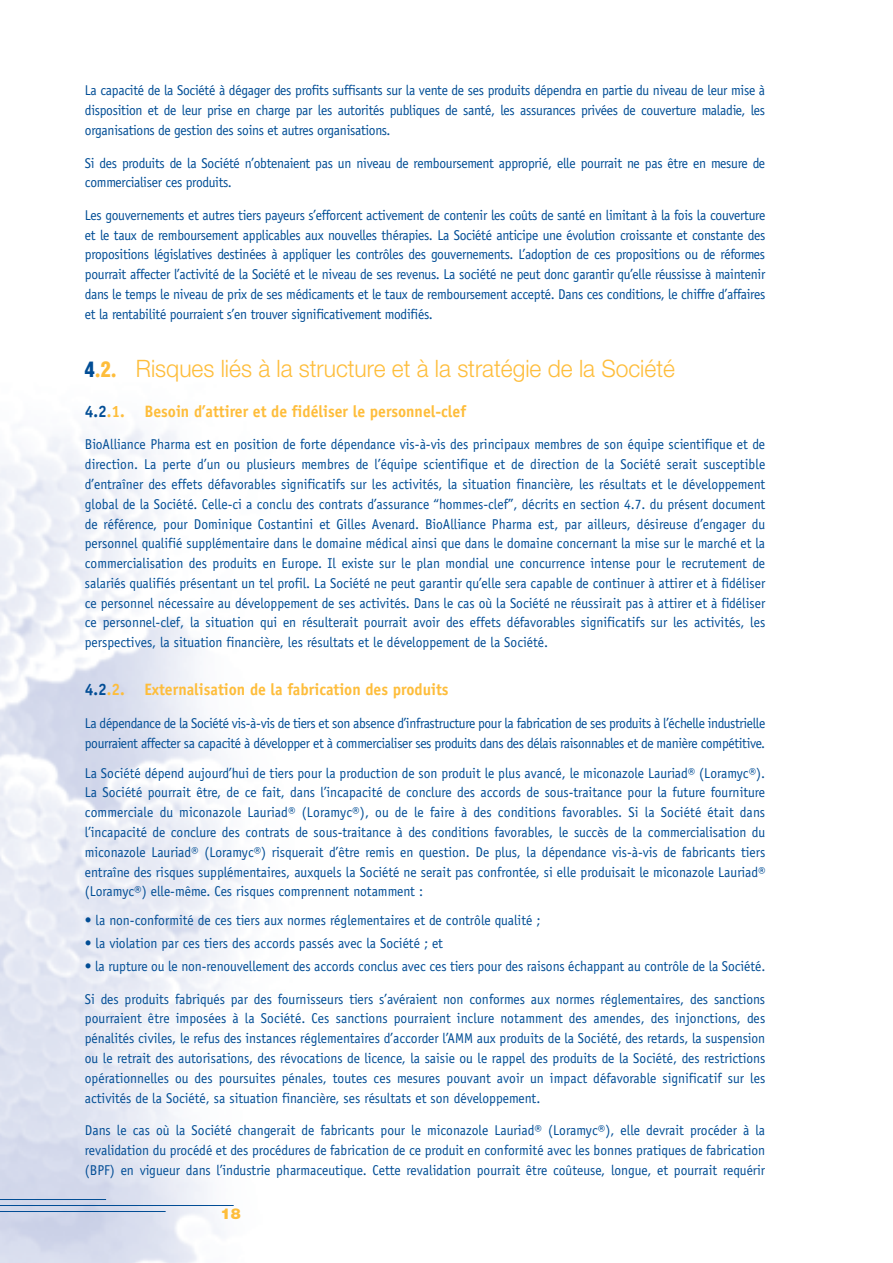
<style>
.page{position:relative;width:893px;height:1263px;background:#fff}
.page>*{position:absolute;margin:0;border:0;box-sizing:border-box;transform-origin:0 0}
.t1{font:300 24px "Helvetica Neue";color:#febd3b;scale:.95 1}
.t2{font:700 16.5px "Officina Sans";color:#febd3b;scale:.95 1}
.t3{font:900 15px "Helvetica Neue";color:#febd3b}
.t4{font:14.25px/19.8px "Officina Sans";letter-spacing:-.02em;color:#014d95;text-align:justify;scale:.95 1}
.t5{font:14.25px "Officina Sans";color:#014d95;scale:.95 1}
.s1{font-family:"Helvetica";font-weight:900;font-stretch:condensed;font-size:21px;color:#014d95}
.s2{font-family:"Officina Sans";font-weight:700;font-size:21px}
.s3{font-family:"Helvetica";font-weight:900;font-stretch:condensed;font-size:21px}
.s4{color:#014d95}
</style>
<div class="page">
<hr style="left:0;top:1205px;width:234px;height:1px;background:#014d95">
<hr style="left:0;top:1199px;width:106px;height:1px;background:#014d95">
<hr style="left:0;top:1211px;width:166px;height:1px;background:#014d95">
<p class="t4" style="left:85px;top:82px;width:718px">La capacité de la Société à dégager des profits suffisants sur la vente de ses produits dépendra en partie du niveau de leur mise à disposition et de leur prise en charge par les autorités publiques de santé, les assurances privées de couverture maladie, les organisations de gestion des soins et autres organisations.</p>
<p class="t4" style="left:85px;top:154px;width:718px">Si des produits de la Société n’obtenaient pas un niveau de remboursement approprié, elle pourrait ne pas être en mesure de commercialiser ces produits.</p>
<p class="t4" style="left:85px;top:206px;width:718px">Les gouvernements et autres tiers payeurs s’efforcent activement de contenir les coûts de santé en limitant à la fois la couverture et le taux de remboursement applicables aux nouvelles thérapies. La Société anticipe une évolution croissante et constante des propositions législatives destinées à appliquer les contrôles des gouvernements. L’adoption de ces propositions ou de réformes pourrait affecter l’activité de la Société et le niveau de ses revenus. La société ne peut donc garantir qu’elle réussisse à maintenir dans le temps le niveau de prix de ses médicaments et le taux de remboursement accepté. Dans ces conditions, le chiffre d’affaires et la rentabilité pourraient s’en trouver significativement modifiés.</p>
<h1 class="t1" style="left:85px;top:360px;width:623px"><span class="s1">4</span><span class="s2">.</span><span class="s3">2</span><span class="s2">.</span> Risques liés à la structure et à la stratégie de la Société</h1>
<p class="t2" style="left:85px;top:405px;width:403px"><span class="s4">4.2</span>.1. Besoin d’attirer et de fidéliser le personnel-clef</p>
<p class="t4" style="left:85px;top:436px;width:718px">BioAlliance Pharma est en position de forte dépendance vis-à-vis des principaux membres de son équipe scientifique et de direction. La perte d’un ou plusieurs membres de l’équipe scientifique et de direction de la Société serait susceptible d’entraîner des effets défavorables significatifs sur les activités, la situation financière, les résultats et le développement global de la Société. Celle-ci a conclu des contrats d’assurance “hommes-clef”, décrits en section 4.7. du présent document de référence, pour Dominique Costantini et Gilles Avenard. BioAlliance Pharma est, par ailleurs, désireuse d’engager du personnel qualifié supplémentaire dans le domaine médical ainsi que dans le domaine concernant la mise sur le marché et la commercialisation des produits en Europe. Il existe sur le plan mondial une concurrence intense pour le recrutement de salariés qualifiés présentant un tel profil. La Société ne peut garantir qu’elle sera capable de continuer à attirer et à fidéliser ce personnel nécessaire au développement de ses activités. Dans le cas où la Société ne réussirait pas à attirer et à fidéliser ce personnel-clef, la situation qui en résulterait pourrait avoir des effets défavorables significatifs sur les activités, les perspectives, la situation financière, les résultats et le développement de la Société.</p>
<p class="t2" style="left:85px;top:683px;width:384px"><span class="s4">4.2</span>.2. Externalisation de la fabrication des produits</p>
<p class="t4" style="left:85px;top:714px;width:718px">La dépendance de la Société vis-à-vis de tiers et son absence d’infrastructure pour la fabrication de ses produits à l’échelle industrielle pourraient affecter sa capacité à développer et à commercialiser ses produits dans des délais raisonnables et de manière compétitive.</p>
<p class="t4" style="left:85px;top:764px;width:718px">La Société dépend aujourd’hui de tiers pour la production de son produit le plus avancé, le miconazole Lauriad® (Loramyc®).<br>La Société pourrait être, de ce fait, dans l’incapacité de conclure des accords de sous-traitance pour la future fourniture commerciale du miconazole Lauriad® (Loramyc®), ou de le faire à des conditions favorables. Si la Société était dans l’incapacité de conclure des contrats de sous-traitance à des conditions favorables, le succès de la commercialisation du miconazole Lauriad® (Loramyc®) risquerait d’être remis en question. De plus, la dépendance vis-à-vis de fabricants tiers entraîne des risques supplémentaires, auxquels la Société ne serait pas confrontée, si elle produisait le miconazole Lauriad® (Loramyc®) elle-même. Ces risques comprennent notamment :</p>
<p class="t5" style="left:85px;top:914px;width:481px">• la non-conformité de ces tiers aux normes réglementaires et de contrôle qualité ;</p>
<p class="t5" style="left:85px;top:938px;width:379px">• la violation par ces tiers des accords passés avec la Société ; et</p>
<p class="t4" style="left:85px;top:958px;width:718px">• la rupture ou le non-renouvellement des accords conclus avec ces tiers pour des raisons échappant au contrôle de la Société.</p>
<p class="t4" style="left:85px;top:990px;width:718px">Si des produits fabriqués par des fournisseurs tiers s’avéraient non conformes aux normes réglementaires, des sanctions pourraient être imposées à la Société. Ces sanctions pourraient inclure notamment des amendes, des injonctions, des pénalités civiles, le refus des instances réglementaires d’accorder l’AMM aux produits de la Société, des retards, la suspension ou le retrait des autorisations, des révocations de licence, la saisie ou le rappel des produits de la Société, des restrictions opérationnelles ou des poursuites pénales, toutes ces mesures pouvant avoir un impact défavorable significatif sur les activités de la Société, sa situation financière, ses résultats et son développement.</p>
<p class="t4" style="left:85px;top:1122px;width:718px">Dans le cas où la Société changerait de fabricants pour le miconazole Lauriad® (Loramyc®), elle devrait procéder à la revalidation du procédé et des procédures de fabrication de ce produit en conformité avec les bonnes pratiques de fabrication (BPF) en vigueur dans l’industrie pharmaceutique. Cette revalidation pourrait être coûteuse, longue, et pourrait requérir</p>
<p class="t3" style="left:221px;top:1208px;width:22px">18</p>
</div>
